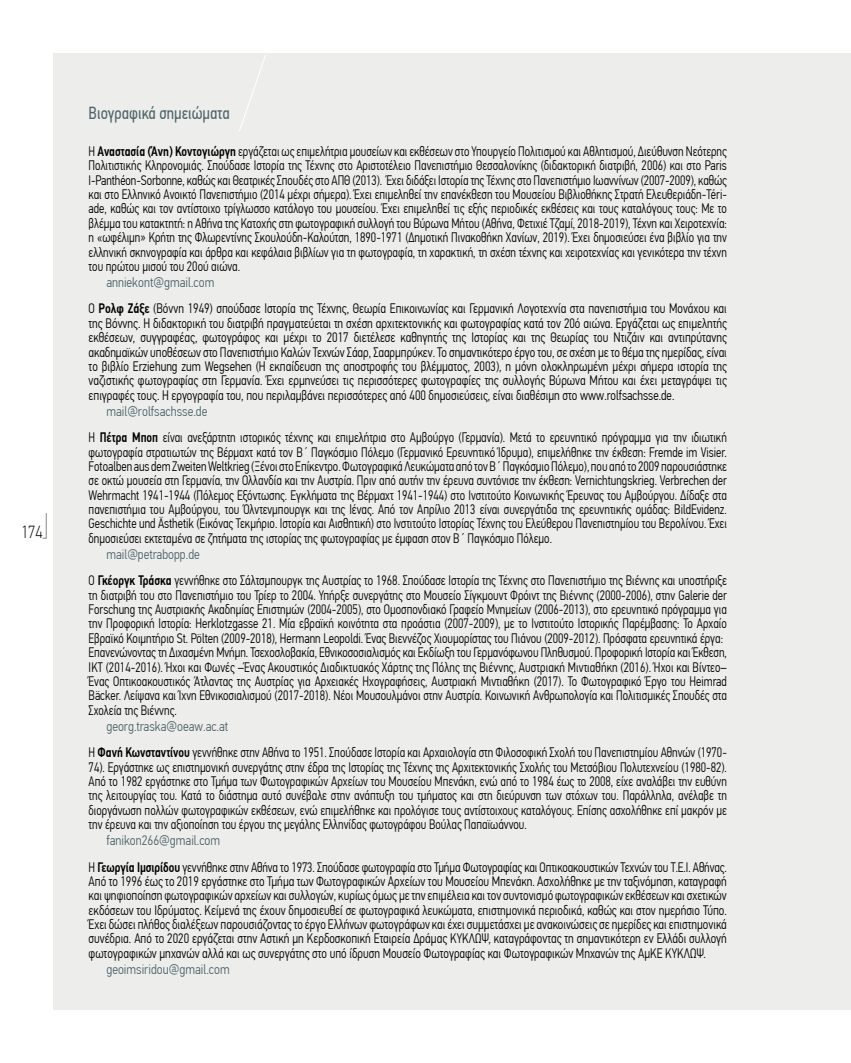
<style>
.page{position:relative;width:851px;height:1063px;background:#fff}
.page>*{position:absolute;margin:0;border:0;box-sizing:border-box;transform-origin:0 0}
.t1{font:17.5px "PF Din Text Cond Pro";color:#50656b;scale:.95 1}
.t2{font:100 17.5px "PF Din Text Cond Pro";color:#000}
.t3{font:300 13.75px/14.4px "PF Din Text Cond Pro";color:#000;scale:.92 1}
.t4{font:300 13.75px/14.4px "PF Din Text Cond Pro";color:#000;text-align:justify;scale:.94 1}
.t5{font:300 13.75px "PF Din Text Cond Pro";color:#50656b}
.s1{font-weight:500}
.s2{color:#50656b}
</style>
<div class="page">
<div style="left:53px;top:53px;width:797px;height:957px;background:#edeeec"></div>
<svg style="left:239px;top:55px;width:27px;height:76px"></svg>
<svg style="left:42px;top:513px;width:5px;height:26px"></svg>
<p class="t2" style="left:21px;top:522px;width:23px">174</p>
<p class="t1" style="left:89px;top:103px;width:150px">Βιογραφικά σημειώματα</p>
<p class="t3" style="left:89px;top:144px;width:695px;text-align:justify">Η <span class="s1">Αναστασία (Άνη) Κοντογιώργη</span> εργάζεται ως επιμελήτρια μουσείων και εκθέσεων στο Υπουργείο Πολιτισμού και Αθλητισμού, Διεύθυνση Νεότερης Πολιτιστικής Κληρονομιάς. Σπούδασε Ιστορία της Τέχνης στο Αριστοτέλειο Πανεπιστήμιο Θεσσαλονίκης (διδακτορική διατριβή, 2006) και στο Paris I-Panthéon-Sorbonne, καθώς και Θεατρικές Σπουδές στο ΑΠΘ (2013). Έχει διδάξει Ιστορία της Τέχνης στο Πανεπιστήμιο Ιωαννίνων (2007-2009), καθώς και στο Ελληνικό Ανοικτό Πανεπιστήμιο (2014 μέχρι σήμερα). Έχει επιμεληθεί την επανέκθεση του Μουσείου Βιβλιοθήκης Στρατή Ελευθεριάδη-Téri&shy;ade, καθώς και τον αντίστοιχο τρίγλωσσο κατάλογο του μουσείου. Έχει επιμεληθεί τις εξής περιοδικές εκθέσεις και τους καταλόγους τους: Με το βλέμμα του κατακτητή: η Αθήνα της Κατοχής στη φωτογραφική συλλογή του Βύρωνα Μήτου (Αθήνα, Φετιχιέ Τζαμί, 2018-2019), Τέχνη και Χειροτεχνία: η «ωφέλιμη» Κρήτη της Φλωρεντίνης Σκουλούδη-Καλούτση, 1890-1971 (Δημοτική Πινακοθήκη Χανίων, 2019). Έχει δημοσιεύσει ένα βιβλίο για την ελληνική σκηνογραφία και άρθρα και κεφάλαια βιβλίων για τη φωτογραφία, τη χαρακτική, τη σχέση τέχνης και χειροτεχνίας και γενικότερα την τέχνη του πρώτου μισού του 20ού αιώνα.</p>
<p class="t4" style="left:89px;top:269px;width:680px;line-height:26.2px;text-indent:18px"><span class="s2">anniekont@gmail.com<br></span>O <span class="s1">Ρολφ Ζάξε</span> (Βόννη 1949) σπούδασε Ιστορία της Τέχνης, Θεωρία Επικοινωνίας και Γερμανική Λογοτεχνία στα πανεπιστήμια του Μονάχου και</p>
<p class="t4" style="left:89px;top:316px;width:680px">της Βόννης. Η διδακτορική του διατριβή πραγματεύεται τη σχέση αρχιτεκτονικής και φωτογραφίας κατά τον 20ό αιώνα. Εργάζεται ως επιμελητής εκθέσεων, συγγραφέας, φωτογράφος και μέχρι το 2017 διετέλεσε καθηγητής της Ιστορίας και της Θεωρίας του Ντιζάιν και αντιπρύτανης ακαδημαϊκών υποθέσεων στο Πανεπιστήμιο Καλών Τεχνών Σάαρ, Σααρμπρύκεν. Το σημαντικότερο έργο του, σε σχέση με το θέμα της ημερίδας, είναι το βιβλίο Erziehung zum Wegsehen (Η εκπαίδευση της αποστροφής του βλέμματος, 2003), η μόνη ολοκληρωμένη μέχρι σήμερα ιστορία της ναζιστικής φωτογραφίας στη Γερμανία. Έχει ερμηνεύσει τις περισσότερες φωτογραφίες της συλλογής Βύρωνα Μήτου και έχει μεταγράψει τις επιγραφές τους. Η εργογραφία του, που περιλαμβάνει περισσότερες από 400 δημοσιεύσεις, είναι διαθέσιμη στο www.rolfsachsse.de.</p>
<p class="t3" style="left:89px;top:398px;width:695px;line-height:26.2px;text-indent:18px"><span class="s2">mail@rolfsachsse.de<br></span>Η <span class="s1">Πέτρα Μποπ</span> είναι ανεξάρτητη ιστορικός τέχνης και επιμελήτρια στο Αμβούργο (Γερμανία). Μετά το ερευνητικό πρόγραμμα για την ιδιωτική</p>
<p class="t3" style="left:89px;top:445px;width:695px;text-align:justify">φωτογραφία στρατιωτών της Βέρμαχτ κατά τον Β΄ Παγκόσμιο Πόλεμο (Γερμανικό Ερευνητικό Ίδρυμα), επιμελήθηκε την έκθεση: Fremde im Visier.<br>Fotoalben aus dem Zweiten Weltkrieg (Ξένοι στο Επίκεντρο. Φωτογραφικά Λευκώματα από τον Β΄ Παγκόσμιο Πόλεμο), που από το 2009 παρουσιάστηκε σε οκτώ μουσεία στη Γερμανία, την Ολλανδία και την Αυστρία. Πριν από αυτήν την έρευνα συντόνισε την έκθεση: Vernichtungskrieg. Verbrechen der Wehrmacht 1941-1944 (Πόλεμος Εξόντωσης. Εγκλήματα της Βέρμαχτ 1941-1944) στο Ινστιτούτο Κοινωνικής Έρευνας του Αμβούργου. Δίδαξε στα πανεπιστήμια του Αμβούργου, του Όλντενμπουργκ και της Ιένας. Από τον Απρίλιο 2013 είναι συνεργάτιδα της ερευνητικής ομάδας: BildEvidenz.<br>Geschichte und Ästhetik (Εικόνας Τεκμήριο. Ιστορία και Αισθητική) στο Ινστιτούτο Ιστορίας Τέχνης του Ελεύθερου Πανεπιστημίου του Βερολίνου. Έχει δημοσιεύσει εκτεταμένα σε ζητήματα της ιστορίας της φωτογραφίας με έμφαση στον Β΄ Παγκόσμιο Πόλεμο.</p>
<p class="t3" style="left:89px;top:541px;width:695px;line-height:26.2px;text-indent:18px"><span class="s2">mail@petrabopp.de<br></span>Ο <span class="s1">Γκέοργκ Τράσκα</span> γεννήθηκε στο Σάλτσμπουργκ της Αυστρίας το 1968. Σπούδασε Ιστορία της Τέχνης στο Πανεπιστήμιο της Βιέννης και υποστήριξε</p>
<p class="t3" style="left:89px;top:588px;width:695px">τη διατριβή του στο Πανεπιστήμιο του Τρίερ το 2004. Υπήρξε συνεργάτης στο Μουσείο Σίγκμουντ Φρόιντ της Βιέννης (2000-2006), στην Galerie der Forschung της Αυστριακής Ακαδημίας Επιστημών (2004-2005), στo Ομοσπονδιακό Γραφείο Μνημείων (2006-2013), στο ερευνητικό πρόγραμμα για την Προφορική Ιστορία: Herklotzgasse 21. Μία εβραϊκή κοινότητα στα προάστια (2007-2009), με το Ινστιτούτο Ιστορικής Παρέμβασης: Το Αρχαίο Εβραϊκό Κοιμητήριο St. Pölten (2009-2018), Hermann Leopoldi. Ένας Βιεννέζος Χιουμορίστας του Πιάνου (2009-2012). Πρόσφατα ερευνητικά έργα:<br>Επανενώνοντας τη Διχασμένη Μνήμη. Τσεχοσλοβακία, Εθνικοσοσιαλισμός και Εκδίωξη του Γερμανόφωνου Πληθυσμού. Προφορική Ιστορία και Έκθεση, ΙΚΤ (2014-2016). Ήχοι και Φωνές –Ένας Ακουστικός Διαδικτυακός Χάρτης της Πόλης της Βιέννης, Αυστριακή Μιντιαθήκη (2016). Ήχοι και Βίντεο– Ένας Οπτικοακουστικός Άτλαντας της Αυστρίας για Αρχειακές Ηχογραφήσεις, Αυστριακή Μιντιαθήκη (2017). Το Φωτογραφικό Έργο του Heimrad Bäcker. Λείψανα και Ίχνη Εθνικοσιαλισμού (2017-2018). Νέοι Μουσουλμάνοι στην Αυστρία. Κοινωνική Ανθρωπολογία και Πολιτισμικές Σπουδές στα Σχολεία της Βιέννης.</p>
<p class="t3" style="left:89px;top:713px;width:695px;line-height:26.2px;text-indent:18px"><span class="s2">georg.traska@oeaw.ac.at<br></span>Η <span class="s1">Φανή Κωνσταντίνου</span> γεννήθηκε στην Αθήνα το 1951. Σπούδασε Ιστορία και Αρχαιολογία στη Φιλοσοφική Σχολή του Πανεπιστημίου Αθηνών (1970-</p>
<p class="t3" style="left:89px;top:760px;width:695px;text-align:justify">74). Εργάστηκε ως επιστημονική συνεργάτης στην έδρα της Ιστορίας της Τέχνης της Αρχιτεκτονικής Σχολής του Μετσόβιου Πολυτεχνείου (1980-82).<br>Από το 1982 εργάστηκε στο Τμήμα των Φωτογραφικών Αρχείων του Μουσείου Μπενάκη, ενώ από το 1984 έως το 2008, είχε αναλάβει την ευθύνη της λειτουργίας του. Κατά το διάστημα αυτό συνέβαλε στην ανάπτυξη του τμήματος και στη διεύρυνση των στόχων του. Παράλληλα, ανέλαβε τη διοργάνωση πολλών φωτογραφικών εκθέσεων, ενώ επιμελήθηκε και προλόγισε τους αντίστοιχους καταλόγους. Επίσης ασχολήθηκε επί μακρόν με την έρευνα και την αξιοποίηση του έργου της μεγάλης Eλληνίδας φωτογράφου Βούλας Παπαϊωάννου.</p>
<p class="t3" style="left:89px;top:828px;width:695px;line-height:26.2px;text-indent:18px"><span class="s2">fanikon266@gmail.com<br></span>Η <span class="s1">Γεωργία Ιμσιρίδου</span> γεννήθηκε στην Αθήνα το 1973. Σπούδασε φωτογραφία στο Τμήμα Φωτογραφίας και Οπτικοακουστικών Τεχνών του Τ.Ε.Ι. Αθήνας.</p>
<p class="t4" style="left:89px;top:874px;width:680px">Από το 1996 έως το 2019 εργάστηκε στο Τμήμα των Φωτογραφικών Αρχείων του Μουσείου Μπενάκη. Ασχολήθηκε με την ταξινόμηση, καταγραφή και ψηφιοποίηση φωτογραφικών αρχείων και συλλογών, κυρίως όμως με την επιμέλεια και τον συντονισμό φωτογραφικών εκθέσεων και σχετικών εκδόσεων του Ιδρύματος. Κείμενά της έχουν δημοσιευθεί σε φωτογραφικά λευκώματα, επιστημονικά περιοδικά, καθώς και στον ημερήσιο Τύπο.<br>Έχει δώσει πλήθος διαλέξεων παρουσιάζοντας το έργο Ελλήνων φωτογράφων και έχει συμμετάσχει με ανακοινώσεις σε ημερίδες και επιστημονικά συνέδρια. Από το 2020 εργάζεται στην Αστική μη Κερδοσκοπική Εταιρεία Δράμας ΚΥΚΛΩΨ, καταγράφοντας τη σημαντικότερη εν Ελλάδι συλλογή φωτογραφικών μηχανών αλλά και ως συνεργάτης στο υπό ίδρυση Μουσείο Φωτογραφίας και Φωτογραφικών Μηχανών της ΑμΚΕ ΚΥΚΛΩΨ.</p>
<p class="t5" style="left:106px;top:961px;width:125px">geoimsiridou@gmail.com</p>
</div>
